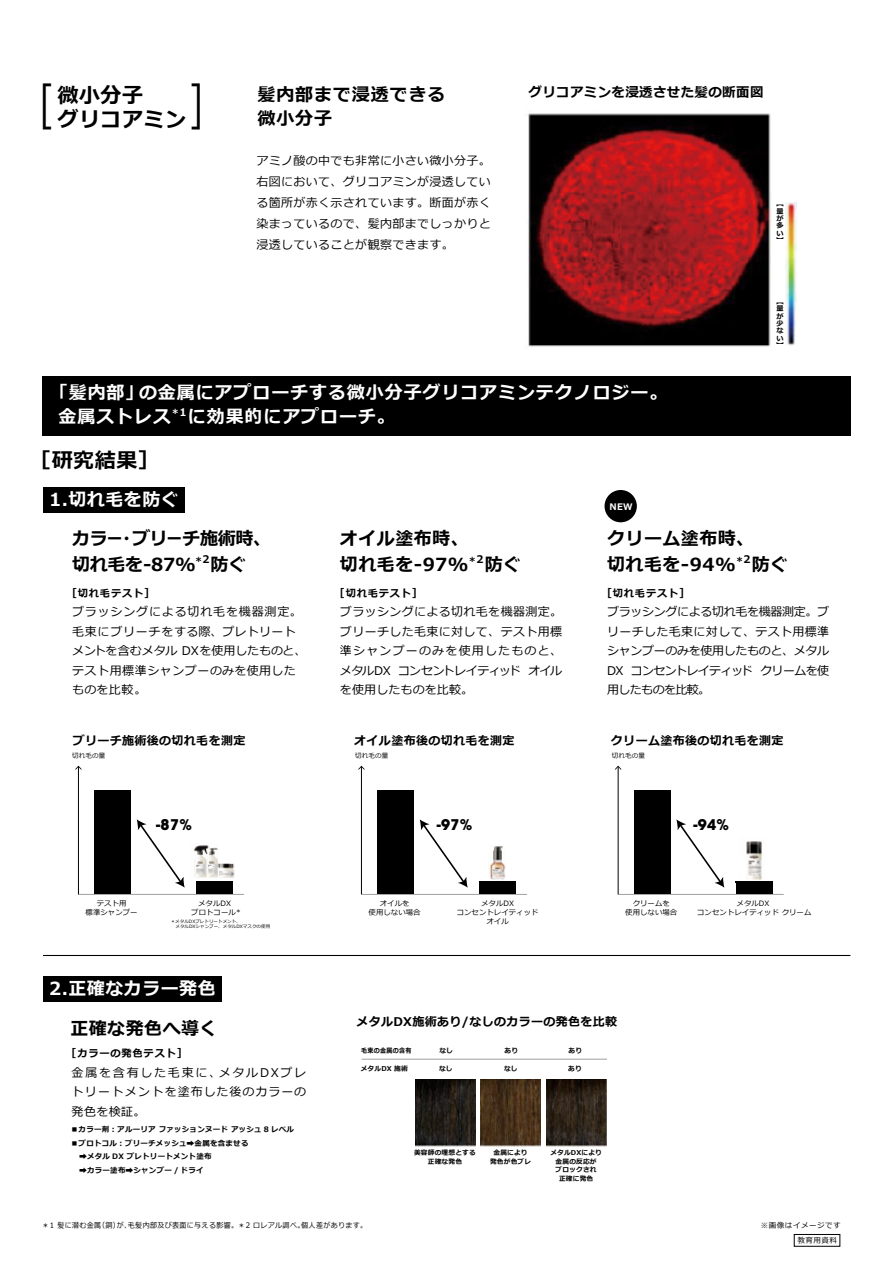
<style>
.page{position:relative;width:893px;height:1263px;background:#fff}
.page>*{position:absolute;margin:0;border:0;box-sizing:border-box;transform-origin:0 0}
.t1{font:51px "Koz Go Pr 6 N";color:#000;scale:.81 1}
.t2{font:700 21px "Meiryo";letter-spacing:.025em;color:#000}
.t3{font:700 18px/24px "Meiryo";letter-spacing:.05em;color:#fff}
.t4{font:700 18px/25.5px "Meiryo";letter-spacing:.025em;color:#000}
.t5{font:700 18px/25.5px "Meiryo";letter-spacing:-.015em;color:#000}
.t6{font:700 18px "Meiryo";letter-spacing:.05em;color:#000}
.t7{font:700 18px "Meiryo";letter-spacing:.025em;color:#fff}
.t8{font:700 14.7px "ITC Avant Garde Std";color:#000}
.t9{font:700 13.5px "Meiryo";letter-spacing:.025em;color:#000}
.t10{font:12px/19.5px "Meiryo";letter-spacing:.03em;color:#000;text-align:justify}
.t11{font:700 12px "Meiryo";letter-spacing:.03em;color:#000}
.t12{font:700 10.35px "Meiryo";letter-spacing:.07em;color:#000}
.t13{font:700 9px "Meiryo";color:#fff}
.t14{font:700 7.5px/13.5px "Meiryo";letter-spacing:.03em;color:#000}
.t15{font:7.5px "Meiryo";letter-spacing:.05em;color:#000}
.t16{font:7.5px "Meiryo";letter-spacing:.07em;color:#000}
.t17{font:7.35px/8.9px "Meiryo";letter-spacing:.01em;color:#000;text-align:center}
.t18{font:700 7.2px/7.4px "Meiryo";color:#000;text-align:justify}
.t19{font:700 6.75px/9px "Meiryo";letter-spacing:.025em;color:#000;text-align:center}
.t20{font:700 6.75px "Meiryo";letter-spacing:.045em;color:#000;scale:.9 1}
.t21{font:6.6px "Meiryo";letter-spacing:.025em;color:#000}
.t22{font:4.5px/5.4px "Meiryo";letter-spacing:.01em;color:#000}
</style>
<div class="page">
<img style="left:527px;top:113px;width:245px;height:234px">
<div style="left:42px;top:376px;width:808px;height:59px;background:#000"></div>
<hr style="left:43px;top:955px;width:807px;height:1px;background:#000">
<img style="left:786px;top:202px;width:11px;height:144px">
<img style="left:415px;top:1079px;width:60px;height:68px">
<img style="left:481px;top:1079px;width:60px;height:68px">
<img style="left:546px;top:1079px;width:60px;height:68px">
<hr style="left:78px;top:894px;width:166px;height:1px;background:#9fa0a0">
<div style="left:95px;top:790px;width:36px;height:104px;background:#000"></div>
<div style="left:196px;top:881px;width:37px;height:13px;background:#000"></div>
<hr style="left:78px;top:766px;width:1px;height:128px;background:#000">
<svg style="left:75px;top:766px;width:7px;height:4px"></svg>
<img style="left:230px;top:863px;width:5px;height:15px">
<img style="left:218px;top:863px;width:12px;height:15px">
<svg style="left:137px;top:819px;width:48px;height:69px"></svg>
<img style="left:194px;top:845px;width:24px;height:33px">
<hr style="left:361px;top:894px;width:166px;height:1px;background:#9fa0a0">
<div style="left:378px;top:790px;width:36px;height:104px;background:#000"></div>
<div style="left:479px;top:881px;width:37px;height:13px;background:#000"></div>
<svg style="left:420px;top:819px;width:48px;height:69px"></svg>
<hr style="left:361px;top:766px;width:1px;height:128px;background:#000">
<svg style="left:358px;top:766px;width:7px;height:4px"></svg>
<img style="left:489px;top:846px;width:17px;height:34px">
<hr style="left:618px;top:894px;width:166px;height:1px;background:#9fa0a0">
<div style="left:634px;top:790px;width:37px;height:104px;background:#000"></div>
<div style="left:736px;top:881px;width:36px;height:13px;background:#000"></div>
<svg style="left:676px;top:819px;width:48px;height:69px"></svg>
<hr style="left:618px;top:766px;width:1px;height:128px;background:#000">
<svg style="left:615px;top:766px;width:6px;height:4px"></svg>
<img style="left:735px;top:841px;width:38px;height:41px">
<img style="left:736px;top:881px;width:36px;height:1px">
<hr style="left:362px;top:1059px;width:245px;height:1px;background:#9fa0a0">
<div style="left:43px;top:487px;width:142px;height:25px;background:#000"></div>
<div style="left:43px;top:976px;width:179px;height:26px;background:#000"></div>
<div style="left:604px;top:490px;width:33px;height:32px;background:#000;border-radius:50%"></div>
<div style="left:794px;top:1234px;width:46px;height:12px;border:1px solid #000"></div>
<h1 class="t1" style="left:39px;top:76px;width:17px">[</h1>
<h2 class="t2" style="left:58px;top:81px;width:87px">微小分子</h2>
<h2 class="t2" style="left:58px;top:105px;width:130px">グリコアミン</h2>
<h3 class="t6" style="left:257px;top:82px;width:190px">髪内部まで浸透できる</h3>
<p class="t9" style="left:529px;top:83px;width:236px">グリコアミンを浸透させた髪の断面図</p>
<h3 class="t4" style="left:257px;top:107px;width:76px">微小分子</h3>
<p class="t10" style="left:256px;top:151px;width:236px;line-height:21px">アミノ酸の中でも非常に小さい微小分子。右図において、グリコアミンが浸透している箇所が赤く示されています。断面が赤く染まっているので、髪内部までしっかりと浸透していることが観察できます。</p>
<p class="t18" style="left:776px;top:200px;width:9px">︻量が多い︼</p>
<h3 class="t3" style="left:59px;top:382px;width:610px;text-indent:-9px">「髪内部」の金属にアプローチする微小分子グリコアミンテクノロジー。金属ストレス<sup>*1</sup>に効果的にアプローチ。</h3>
<h2 class="t2" style="left:30px;top:446px;width:130px">［研究結果］</h2>
<h3 class="t3" style="left:49px;top:488px;width:131px">1.切れ毛を防ぐ</h3>
<p class="t13" style="left:609px;top:500px;width:25px">NEW</p>
<p class="t18" style="left:776px;top:298px;width:9px">︻量が少ない︼</p>
<h3 class="t5" style="left:72px;top:527px;width:201px">カラー・ブリーチ施術時、切れ毛を-87%<sup>*2</sup>防ぐ</h3>
<p class="t10" style="left:72px;top:603px;width:236px;text-align:left">ブラッシングによる切れ毛を機器測定。毛束にブリーチをする際、プレトリートメントを含むメタル DXを使用したものと、テスト用標準シャンプーのみを使用したものを比較。</p>
<p class="t12" style="left:72px;top:586px;width:79px">[切れ毛テスト]</p>
<h3 class="t4" style="left:340px;top:527px;width:183px">オイル塗布時、<br>切れ毛を-97%<sup>*2</sup>防ぐ</h3>
<p class="t10" style="left:340px;top:603px;width:224px">ブラッシングによる切れ毛を機器測定。ブリーチした毛束に対して、テスト用標準シャンプーのみを使用したものと、メタルDX コンセントレイティッド オイルを使用したものを比較。</p>
<p class="t12" style="left:340px;top:586px;width:79px">[切れ毛テスト]</p>
<h3 class="t4" style="left:607px;top:527px;width:183px">クリーム塗布時、<br>切れ毛を-94%<sup>*2</sup>防ぐ</h3>
<p class="t10" style="left:607px;top:603px;width:224px">ブラッシングによる切れ毛を機器測定。ブリーチした毛束に対して、テスト用標準シャンプーのみを使用したものと、メタルDX コンセントレイティッド クリームを使用したものを比較。</p>
<p class="t12" style="left:607px;top:586px;width:79px">[切れ毛テスト]</p>
<p class="t11" style="left:73px;top:732px;width:174px">ブリーチ施術後の切れ毛を測定</p>
<p class="t21" style="left:72px;top:751px;width:35px">切れ毛の量</p>
<p class="t11" style="left:354px;top:732px;width:162px">オイル塗布後の切れ毛を測定</p>
<p class="t21" style="left:355px;top:751px;width:35px">切れ毛の量</p>
<p class="t11" style="left:611px;top:732px;width:174px">クリーム塗布後の切れ毛を測定</p>
<p class="t21" style="left:612px;top:751px;width:35px">切れ毛の量</p>
<p class="t8" style="left:156px;top:815px;width:37px">-87%</p>
<p class="t8" style="left:437px;top:815px;width:37px">-97%</p>
<p class="t8" style="left:693px;top:815px;width:37px">-94%</p>
<p class="t17" style="left:86px;top:899px;width:54px">テスト用<br>標準シャンプー</p>
<p class="t17" style="left:191px;top:900px;width:51px">メタルDX<br>プロトコール*</p>
<p class="t22" style="left:175px;top:919px;width:96px;text-indent:-5px">＊メタルDXプレトリートメント、<br>メタルDXシャンプー、メタルDXマスクの使用</p>
<p class="t17" style="left:369px;top:899px;width:54px">オイルを<br>使用しない場合</p>
<p class="t17" style="left:457px;top:900px;width:83px">メタルDX<br>コンセントレイティッドオイル</p>
<p class="t17" style="left:625px;top:899px;width:54px">クリームを<br>使用しない場合</p>
<p class="t17" style="left:697px;top:900px;width:116px">メタルDX<br>コンセントレイティッド クリーム</p>
<h3 class="t7" style="left:49px;top:976px;width:168px">2.正確なカラー発色</h3>
<h3 class="t4" style="left:70px;top:1016px;width:149px">正確な発色へ導く</h3>
<p class="t12" style="left:72px;top:1046px;width:112px">[カラーの発色テスト]</p>
<p class="t10" style="left:72px;top:1063px;width:236px">金属を含有した毛束に、メタルDXプレトリートメントを塗布した後のカラーの発色を検証。</p>
<p class="t14" style="left:71px;top:1123px;width:225px">■カラー剤：アルーリア ファッションヌード アッシュ 8 レベル</p>
<p class="t14" style="left:71px;top:1137px;width:179px">■プロトコル：ブリーチメッシュ➡金属を含ませる　➡メタル DX プレトリートメント塗布<br>　➡カラー塗布➡シャンプー / ドライ</p>
<p class="t11" style="left:356px;top:1013px;width:262px">メタルDX施術あり/なしのカラーの発色を比較</p>
<p class="t20" style="left:361px;top:1046px;width:57px">毛束の金属の含有</p>
<p class="t19" style="left:361px;top:1064px;width:49px">メタルDX 施術</p>
<p class="t19" style="left:504px;top:1046px;width:15px">あり</p>
<p class="t19" style="left:504px;top:1064px;width:15px">なし</p>
<p class="t19" style="left:569px;top:1046px;width:15px">あり</p>
<p class="t19" style="left:568px;top:1064px;width:15px">あり</p>
<p class="t19" style="left:439px;top:1046px;width:15px">なし</p>
<p class="t19" style="left:439px;top:1064px;width:15px">なし</p>
<p class="t19" style="left:414px;top:1148px;width:63px">美容師の理想とする正確な発色</p>
<p class="t19" style="left:490px;top:1148px;width:43px">金属により発色が色ブレ</p>
<p class="t19" style="left:550px;top:1148px;width:53px">メタルDXにより金属の反応が<br>ブロックされ<br>正確に発色</p>
<p class="t15" style="left:42px;top:1220px;width:327px">＊1 髪に潜む金属（銅）が、毛髪内部及び表面に与える影響。＊2 ロレアル調べ。個人差があります。</p>
<p class="t16" style="left:761px;top:1220px;width:81px">※画像はイメージです</p>
<p class="t15" style="left:798px;top:1235px;width:41px">教育用資料</p>
</div>
